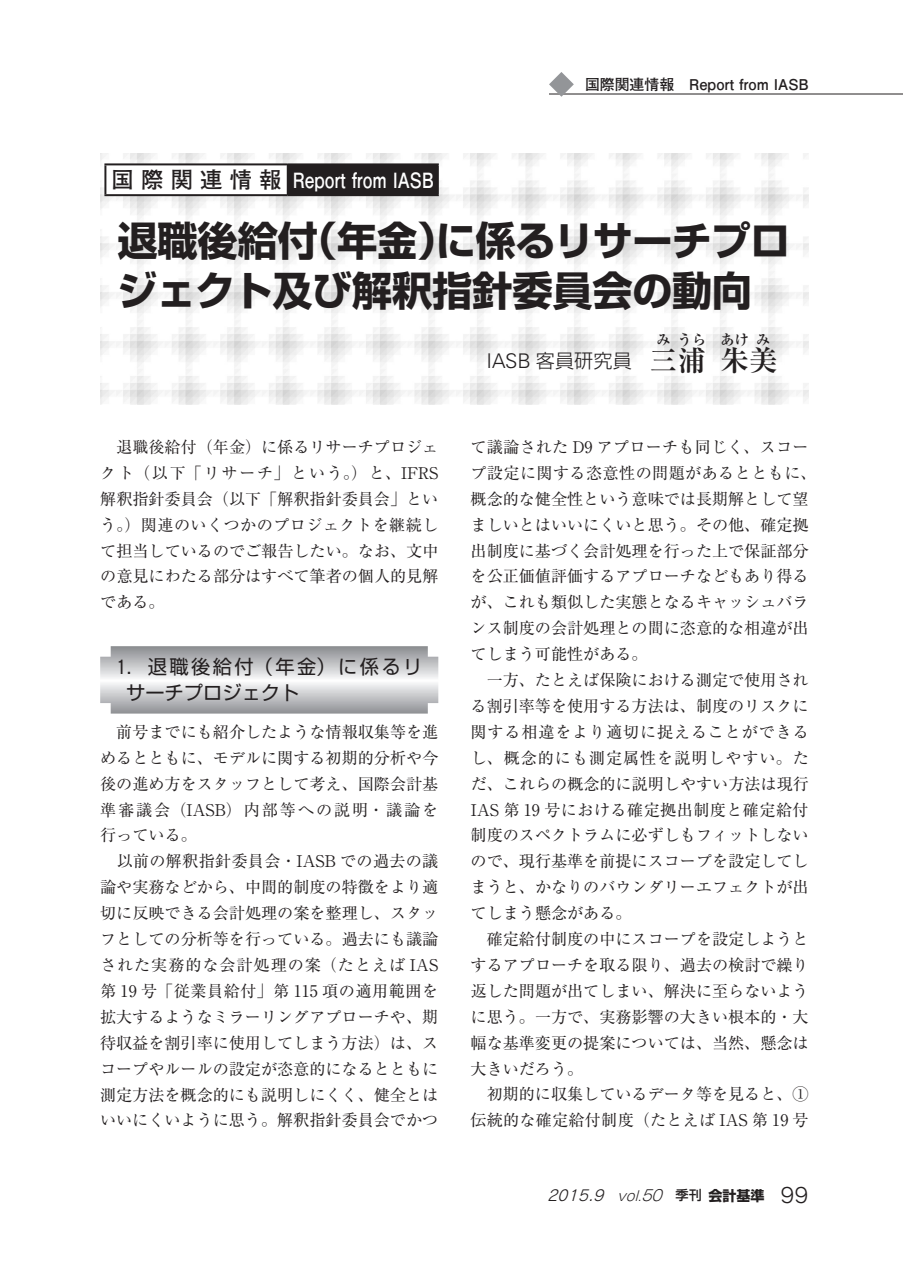
<style>
.page{position:relative;width:903px;height:1275px;background:#fff}
.page>*{position:absolute;margin:0;border:0;box-sizing:border-box;transform-origin:0 0}
.t1{font:700 40.25px/49.9px "Shin Go Pr 5";letter-spacing:-.01em;color:#231f20}
.t2{font:700 28.35px "Ryumin Pr 5";color:#231f20}
.t3{font:700 21px "Futo Go B101 Pr 5";color:#fff;scale:.84 1}
.t4{font:19.25px/26.2px "Shin Go Pr 5";letter-spacing:.065em;color:#231f20}
.t5{font:300 19.25px "Shin Go Pr 5";color:#231f20}
.t6{font:16.1px/25.9px "Ryumin Pr 5";color:#231f20;text-align:justify}
.t7{font:700 14.88px "Futo Go B101 Pr 5";color:#231f20}
.t8{font:italic 14.88px "Rodin Pro M";color:#231f20}
.t9{font:700 14.17px "Ryumin Pr 5";color:#231f20}
.s1{font-size:22.4px;color:#231f20}
.s2{font-family:"Univers LT Std";font-size:20.3px}
.s3{font-family:"Ryumin Pr 5";font-weight:700;font-size:28.35px}
.s4{font-family:"Cezanne Pro M";font-size:20.3px}
.s5{font-family:"Gothic MB101 Pr 5";font-weight:300;font-size:13.65px}
.s6{font-family:"Gothic MB101 Pr 5";font-weight:300}
.s7{font-family:"Shin Go Pr 5";font-weight:500;font-style:normal;font-size:13.12px}
.s8{font-family:"Shin Go Pr 5";font-weight:700;font-style:normal;font-size:14px}
.s9{font-style:normal;font-size:20.47px}
</style>
<div class="page">
<hr style="left:549px;top:94px;width:354px;height:1px;background:#231f20">
<svg style="left:549px;top:72px;width:25px;height:25px"></svg>
<img style="left:100px;top:154px;width:709px;height:250px">
<div style="left:105px;top:164px;width:183px;height:31px;background:#fff"></div>
<div style="left:288px;top:164px;width:150px;height:31px;background:#231f20"></div>
<hr style="left:104px;top:163px;width:184px;height:2px;background:#231f20">
<hr style="left:104px;top:165px;width:2px;height:29px;background:#231f20">
<hr style="left:288px;top:163px;width:151px;height:2px;background:#231f20">
<hr style="left:287px;top:165px;width:2px;height:29px;background:#231f20">
<hr style="left:437px;top:165px;width:2px;height:29px;background:#231f20">
<hr style="left:104px;top:194px;width:184px;height:2px;background:#231f20">
<hr style="left:288px;top:194px;width:151px;height:2px;background:#231f20">
<svg style="left:100px;top:646px;width:338px;height:68px"></svg>
<h3 class="t3" style="left:112px;top:163px;width:385px"><span class="s1">国際関連情報</span> Report from IASB</h3>
<p class="t7" style="left:585px;top:72px;width:225px">国際関連情報　Report from IASB</p>
<h1 class="t1" style="left:117px;top:213px;width:675px">退職後給付（年金）に係るリサーチプロジェクト及び解釈指針委員会の動向</h1>
<p class="t5" style="left:486px;top:345px;width:193px"><span class="s2">IASB</span> 客員研究員 <span class="s3">三</span></p>
<p class="t9" style="left:678px;top:328px;width:30px">うら</p>
<p class="t9" style="left:720px;top:328px;width:30px">あけ</p>
<p class="t9" style="left:756px;top:328px;width:16px">み</p>
<p class="t9" style="left:656px;top:328px;width:16px">み</p>
<h2 class="t2" style="left:720px;top:338px;width:58px">朱美</h2>
<h2 class="t2" style="left:678px;top:338px;width:30px">浦</h2>
<p class="t6" style="left:100px;top:433px;width:340px;text-indent:16px">退職後給付（年金）に係るリサーチプロジェクト（以下「リサーチ」という。）と、IFRS解釈指針委員会（以下「解釈指針委員会」という。）関連のいくつかのプロジェクトを継続して担当しているのでご報告したい。なお、文中の意見にわたる部分はすべて筆者の個人的見解である。</p>
<p class="t4" style="left:126px;top:652px;width:298px;text-indent:-10px"><span class="s4">1</span>．退職後給付（年金）に係るリサーチプロジェクト</p>
<p class="t6" style="left:100px;top:718px;width:340px;text-indent:16px">前号までにも紹介したような情報収集等を進めるとともに、モデルに関する初期的分析や今後の進め方をスタッフとして考え、国際会計基準審議会（IASB）内部等への説明・議論を行っている。</p>
<p class="t6" style="left:100px;top:847px;width:340px;text-indent:17px">以前の解釈指針委員会・IASB での過去の議論や実務などから、中間的制度の特徴をより適切に反映できる会計処理の案を整理し、スタッフとしての分析等を行っている。過去にも議論された実務的な会計処理の案（たとえば IAS第 19 号「従業員給付」第 115 項の適用範囲を拡大するようなミラーリングアプローチや、期待収益を割引率に使用してしまう方法）は、スコープやルールの設定が恣意的になるとともに測定方法を概念的にも説明しにくく、健全とはいいにくいように思う。解釈指針委員会でかつ</p>
<p class="t6" style="left:470px;top:433px;width:348px;text-align:left">て議論された D9 アプローチも同じく、スコープ設定に関する恣意性の問題があるとともに、概念的な健全性という意味では長期解として望ましいとはいいにくいと思う。その他、確定拠出制度に基づく会計処理を行った上で保証部分を公正価値評価するアプローチなどもあり得るが、これも類似した実態となるキャッシュバランス制度の会計処理との間に恣意的な相違が出てしまう可能性がある。</p>
<p class="t6" style="left:470px;top:666px;width:340px;text-indent:16px">一方、たとえば保険における測定で使用される割引率等を使用する方法は、制度のリスクに関する相違をより適切に捉えることができるし、概念的にも測定属性を説明しやすい。ただ、これらの概念的に説明しやすい方法は現行IAS 第 19 号における確定拠出制度と確定給付制度のスペクトラムに必ずしもフィットしないので、現行基準を前提にスコープを設定してしまうと、かなりのバウンダリーエフェクトが出てしまう懸念がある。</p>
<p class="t6" style="left:470px;top:925px;width:340px;text-indent:16px">確定給付制度の中にスコープを設定しようとするアプローチを取る限り、過去の検討で繰り返した問題が出てしまい、解決に至らないように思う。一方で、実務影響の大きい根本的・大幅な基準変更の提案については、当然、懸念は大きいだろう。</p>
<p class="t6" style="left:470px;top:1080px;width:340px;text-align:right">初期的に収集しているデータ等を見ると、①伝統的な確定給付制度（たとえば IAS 第 19 号</p>
<p class="t8" style="left:547px;top:1186px;width:263px">2015.9 <span class="s5">vol.</span><span class="s6">50</span> <span class="s7">季刊</span><span class="s8">会計基準</span> <span class="s9">9 9</span></p>
</div>
